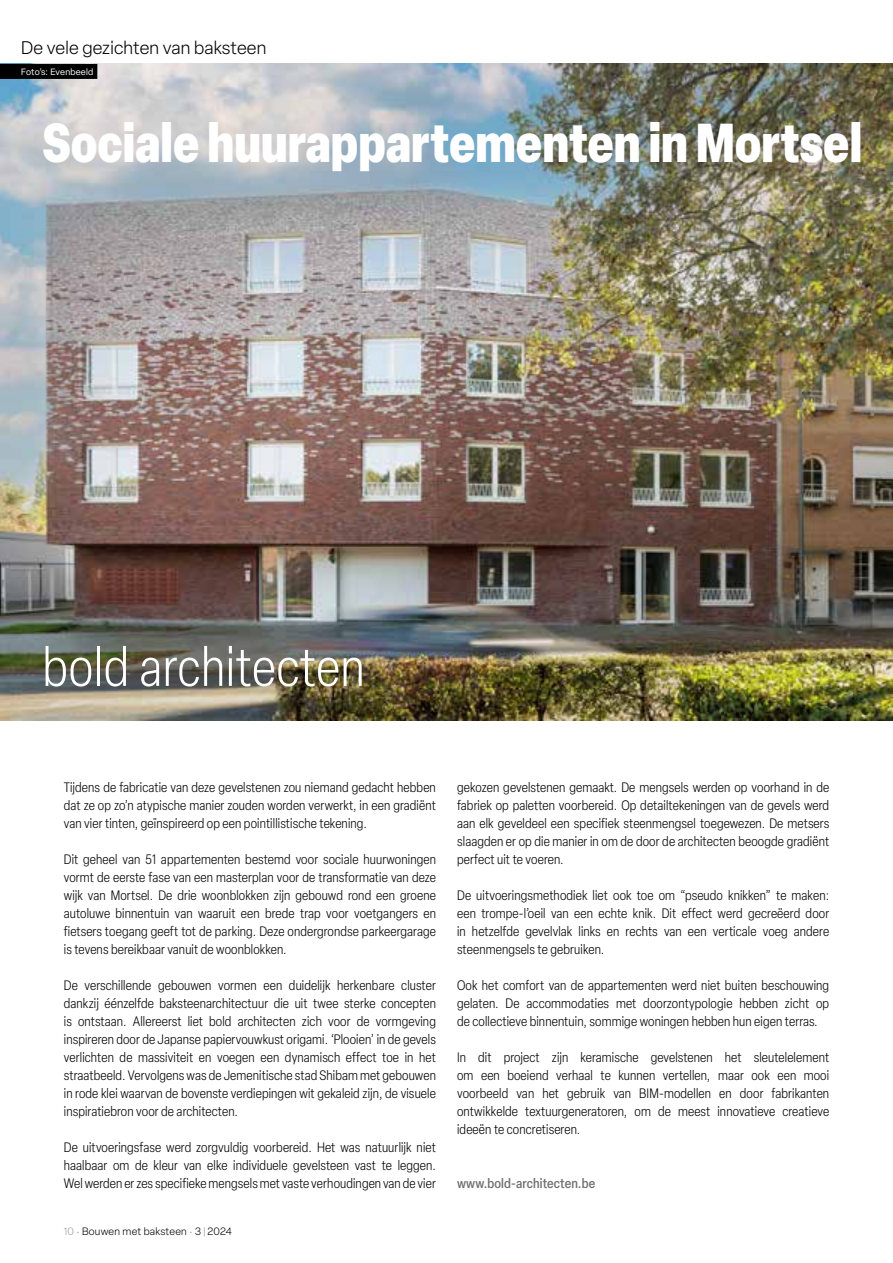
<style>
.page{position:relative;width:893px;height:1263px;background:#fff}
.page>*{position:absolute;margin:0;border:0;box-sizing:border-box;transform-origin:0 0}
.t1{font:900 condensed 54px "Elza";color:#fff;scale:.92 1}
.t2{font:300 condensed 54px "Elza";letter-spacing:.015em;color:#fff;scale:.96 1}
.t3{font:300 18px "Elza";letter-spacing:.01em;color:#000}
.t4{font:300 condensed 13.5px/18px "Elza";letter-spacing:.01em;color:#000;text-align:justify}
.t5{font:500 condensed 13.5px "Elza";letter-spacing:.01em;color:#6f7070}
.t6{font:300 10.5px "Elza";letter-spacing:.025em;color:#000}
.t7{font:9px "Elza";letter-spacing:.025em;color:#fff}
.s1{color:#9d9e9e}
.s2{color:#e7000e}
</style>
<div class="page">
<img style="left:0;top:64px;width:893px;height:656px">
<div style="left:0;top:64px;width:97px;height:15px;background:#000"></div>
<h2 class="t3" style="left:21px;top:36px;width:247px">De vele gezichten van baksteen</h2>
<p class="t7" style="left:21px;top:65px;width:74px">Foto’s: Evenbeeld</p>
<h1 class="t1" style="left:43px;top:104px;width:892px">Sociale huurappartementen in Mortsel</h1>
<h1 class="t2" style="left:43px;top:632px;width:337px">bold architecten</h1>
<p class="t4" style="left:64px;top:778px;width:374px">Tijdens de fabricatie van deze gevelstenen zou niemand gedacht hebben dat ze op zo’n atypische manier zouden worden verwerkt, in een gradiënt van vier tinten, geïnspireerd op een pointillistische tekening.</p>
<p class="t4" style="left:64px;top:850px;width:374px">Dit geheel van 51 appartementen bestemd voor sociale huurwoningen vormt de eerste fase van een masterplan voor de transformatie van deze wijk van Mortsel. De drie woonblokken zijn gebouwd rond een groene autoluwe binnentuin van waaruit een brede trap voor voetgangers en fietsers toegang geeft tot de parking. Deze ondergrondse parkeergarage is tevens bereikbaar vanuit de woonblokken.</p>
<p class="t4" style="left:64px;top:976px;width:374px">De verschillende gebouwen vormen een duidelijk herkenbare cluster dankzij éénzelfde baksteenarchitectuur die uit twee sterke concepten is ontstaan. Allereerst liet bold architecten zich voor de vormgeving inspireren door de Japanse papiervouwkust origami. ‘Plooien’ in de gevels verlichten de massiviteit en voegen een dynamisch effect toe in het straatbeeld. Vervolgens was de Jemenitische stad Shibam met gebouwen in rode klei waarvan de bovenste verdiepingen wit gekaleid zijn, de visuele inspiratiebron voor de architecten.</p>
<p class="t4" style="left:64px;top:1138px;width:374px">De uitvoeringsfase werd zorgvuldig voorbereid. Het was natuurlijk niet haalbaar om de kleur van elke individuele gevelsteen vast te leggen.<br>Wel werden er zes specifieke mengsels met vaste verhoudingen van de vier</p>
<p class="t6" style="left:64px;top:1224px;width:170px"><span class="s1">10</span> <span class="s2">·</span> Bouwen met baksteen <span class="s2">·</span> 3<span class="s1">|</span> 2024</p>
<p class="t4" style="left:457px;top:778px;width:374px">gekozen gevelstenen gemaakt. De mengsels werden op voorhand in de fabriek op paletten voorbereid. Op detailtekeningen van de gevels werd aan elk geveldeel een specifiek steenmengsel toegewezen. De metsers slaagden er op die manier in om de door de architecten beoogde gradiënt perfect uit te voeren.</p>
<p class="t4" style="left:457px;top:886px;width:374px">De uitvoeringsmethodiek liet ook toe om “pseudo knikken” te maken: een trompe-l’oeil van een echte knik. Dit effect werd gecreëerd door in hetzelfde gevelvlak links en rechts van een verticale voeg andere steenmengsels te gebruiken.</p>
<p class="t4" style="left:457px;top:976px;width:374px">Ook het comfort van de appartementen werd niet buiten beschouwing gelaten. De accommodaties met doorzontypologie hebben zicht op de collectieve binnentuin, sommige woningen hebben hun eigen terras.</p>
<p class="t4" style="left:457px;top:1048px;width:374px">In dit project zijn keramische gevelstenen het sleutelelement om een boeiend verhaal te kunnen vertellen, maar ook een mooi voorbeeld van het gebruik van BIM-modellen en door fabrikanten ontwikkelde textuurgeneratoren, om de meest innovatieve creatieve ideeën te concretiseren.</p>
<p class="t5" style="left:457px;top:1174px;width:140px">www.bold-architecten.be</p>
</div>
